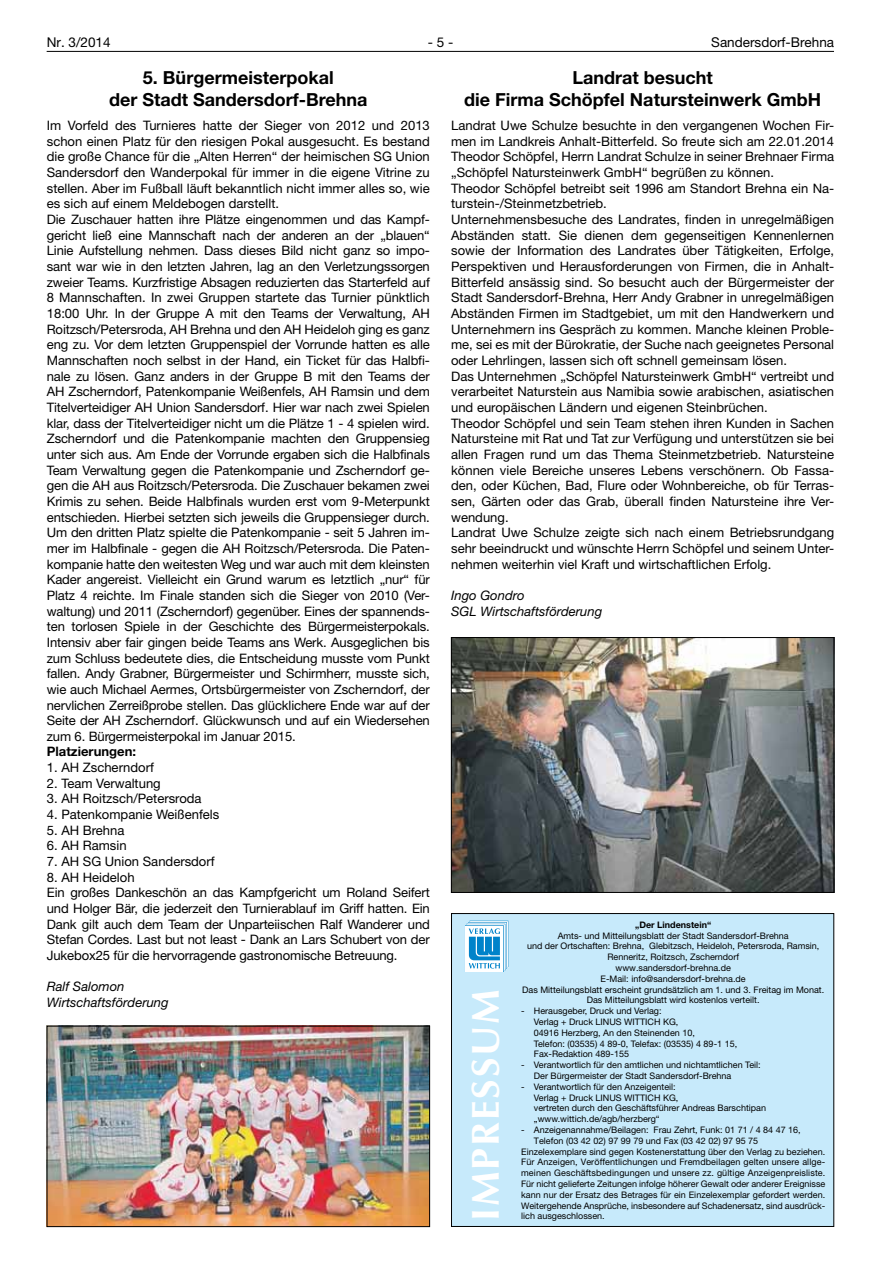
<style>
.page{position:relative;width:881px;height:1263px;background:#fff}
.page>*{position:absolute;margin:0;border:0;box-sizing:border-box;transform-origin:0 0}
.t1{font:700 39px "Optima LT";letter-spacing:.05em;color:#fff}
.t2{font:700 18px/21.6px "Helvetica Neue LT";color:#000;text-align:center}
.t3{font:13.5px "Helvetica Neue LT";color:#000}
.t4{font:13.05px/15.6px "Helvetica Neue LT";letter-spacing:-.01em;color:#000}
.t5{font:italic 13.05px/15.6px "Helvetica Neue LT";color:#000}
.t6{font:700 13.05px "Helvetica Neue LT";color:#000}
.t7{font:9px/10.8px "Helvetica Neue LT";color:#000}
.t8{font:700 9px "Helvetica Neue LT";color:#000}
</style>
<div class="page">
<hr style="left:47px;top:51px;width:786px;height:1px;background:#000">
<img style="left:49px;top:1028px;width:378px;height:197px">
<div style="left:47px;top:1026px;width:382px;height:201px;border:1px solid #000"></div>
<img style="left:453px;top:639px;width:378px;height:252px">
<div style="left:451px;top:637px;width:382px;height:256px;border:1px solid #000"></div>
<div style="left:451px;top:913px;width:382px;height:313px;background:#c7eafb"></div>
<div style="left:451px;top:913px;width:382px;height:314px;border:1px solid #000"></div>
<svg style="left:465px;top:921px;width:43px;height:51px;background:#94cbe8"></svg>
<p class="t3" style="left:47px;top:37px;width:65px">Nr. 3/2014</p>
<p class="t3" style="left:427px;top:37px;width:27px">- 5 -</p>
<p class="t3" style="left:711px;top:37px;width:124px">Sandersdorf-Brehna</p>
<h2 class="t2" style="left:109px;top:69px;width:260px">5. Bürgermeisterpokal<br>der Stadt Sandersdorf-Brehna</h2>
<p class="t4" style="left:47px;top:119px;width:384px">Im Vorfeld des Turnieres hatte der Sieger von 2012 und 2013 schon einen Platz für den riesigen Pokal ausgesucht. Es bestand die große Chance für die „Alten Herren“ der heimischen SG Union Sandersdorf den Wanderpokal für immer in die eigene Vitrine zu stellen. Aber im Fußball läuft bekanntlich nicht immer alles so, wie es sich auf einem Meldebogen darstellt.<br>Die Zuschauer hatten ihre Plätze eingenommen und das Kampf&shy;gericht ließ eine Mannschaft nach der anderen an der „blauen“ Linie Aufstellung nehmen. Dass dieses Bild nicht ganz so impo&shy;sant war wie in den letzten Jahren, lag an den Verletzungssorgen zweier Teams. Kurzfristige Absagen reduzierten das Starterfeld auf 8 Mannschaften. In zwei Gruppen startete das Turnier pünktlich 18:00 Uhr. In der Gruppe A mit den Teams der Verwaltung, AH Roitzsch/Petersroda, AH Brehna und den AH Heideloh ging es ganz eng zu. Vor dem letzten Gruppenspiel der Vorrunde hatten es alle Mannschaften noch selbst in der Hand, ein Ticket für das Halbfi&shy;nale zu lösen. Ganz anders in der Gruppe B mit den Teams der AH Zscherndorf, Patenkompanie Weißenfels, AH Ramsin und dem Titelverteidiger AH Union Sandersdorf. Hier war nach zwei Spielen klar, dass der Titelverteidiger nicht um die Plätze 1 - 4 spielen wird.<br>Zscherndorf und die Patenkompanie machten den Gruppensieg unter sich aus. Am Ende der Vorrunde ergaben sich die Halbfinals Team Verwaltung gegen die Patenkompanie und Zscherndorf ge&shy;gen die AH aus Roitzsch/Petersroda. Die Zuschauer bekamen zwei Krimis zu sehen. Beide Halbfinals wurden erst vom 9-Meterpunkt entschieden. Hierbei setzten sich jeweils die Gruppensieger durch.<br>Um den dritten Platz spielte die Patenkompanie - seit 5 Jahren im&shy;mer im Halbfinale - gegen die AH Roitzsch/Petersroda. Die Paten&shy;kompanie hatte den weitesten Weg und war auch mit dem kleinsten Kader angereist. Vielleicht ein Grund warum es letztlich „nur“ für Platz 4 reichte. Im Finale standen sich die Sieger von 2010 (Ver&shy;waltung) und 2011 (Zscherndorf) gegenüber. Eines der spannends&shy;ten torlosen Spiele in der Geschichte des Bürgermeisterpokals.<br>Intensiv aber fair gingen beide Teams ans Werk. Ausgeglichen bis zum Schluss bedeutete dies, die Entscheidung musste vom Punkt fallen. Andy Grabner, Bürgermeister und Schirmherr, musste sich, wie auch Michael Aermes, Ortsbürgermeister von Zscherndorf, der nervlichen Zerreißprobe stellen. Das glücklichere Ende war auf der Seite der AH Zscherndorf. Glückwunsch und auf ein Wiedersehen zum 6. Bürgermeisterpokal im Januar 2015.</p>
<p class="t6" style="left:47px;top:747px;width:91px">Platzierungen:</p>
<p class="t4" style="left:47px;top:761px;width:109px">1. AH Zscherndorf</p>
<p class="t4" style="left:47px;top:777px;width:115px">2. Team Verwaltung</p>
<p class="t4" style="left:47px;top:793px;width:156px">3. AH Roitzsch/Petersroda</p>
<p class="t4" style="left:47px;top:808px;width:174px">4. Patenkompanie Weißenfels</p>
<p class="t4" style="left:47px;top:824px;width:79px">5. AH Brehna</p>
<p class="t4" style="left:47px;top:840px;width:81px">6. AH Ramsin</p>
<p class="t4" style="left:47px;top:855px;width:169px">7. AH SG Union Sandersdorf</p>
<p class="t4" style="left:47px;top:871px;width:384px">8. AH Heideloh<br>Ein großes Dankeschön an das Kampfgericht um Roland Seifert und Holger Bär, die jederzeit den Turnierablauf im Griff hatten. Ein Dank gilt auch dem Team der Unparteiischen Ralf Wanderer und Stefan Cordes. Last but not least - Dank an Lars Schubert von der Jukebox25 für die hervorragende gastronomische Betreuung.</p>
<p class="t5" style="left:47px;top:980px;width:123px">Ralf Salomon<br>Wirtschaftsförderung</p>
<h2 class="t2" style="left:464px;top:69px;width:358px">Landrat besucht<br>die Firma Schöpfel Natursteinwerk GmbH</h2>
<p class="t4" style="left:451px;top:119px;width:384px">Landrat Uwe Schulze besuchte in den vergangenen Wochen Fir&shy;men im Landkreis Anhalt-Bitterfeld. So freute sich am 22.01.2014<br>Theodor Schöpfel, Herrn Landrat Schulze in seiner Brehnaer Firma „Schöpfel Natursteinwerk GmbH“ begrüßen zu können.<br>Theodor Schöpfel betreibt seit 1996 am Standort Brehna ein Na&shy;turstein-/Steinmetzbetrieb.<br>Unternehmensbesuche des Landrates, finden in unregelmäßigen Abständen statt. Sie dienen dem gegenseitigen Kennenlernen sowie der Information des Landrates über Tätigkeiten, Erfolge, Perspektiven und Herausforderungen von Firmen, die in Anhalt-Bitterfeld ansässig sind. So besucht auch der Bürgermeister der Stadt Sandersdorf-Brehna, Herr Andy Grabner in unregelmäßigen Abständen Firmen im Stadtgebiet, um mit den Handwerkern und Unternehmern ins Gespräch zu kommen. Manche kleinen Proble&shy;me, sei es mit der Bürokratie, der Suche nach geeignetes Personal oder Lehrlingen, lassen sich oft schnell gemeinsam lösen.<br>Das Unternehmen „Schöpfel Natursteinwerk GmbH“ vertreibt und verarbeitet Naturstein aus Namibia sowie arabischen, asiatischen und europäischen Ländern und eigenen Steinbrüchen.<br>Theodor Schöpfel und sein Team stehen ihren Kunden in Sachen Natursteine mit Rat und Tat zur Verfügung und unterstützen sie bei allen Fragen rund um das Thema Steinmetzbetrieb. Natursteine können viele Bereiche unseres Lebens verschönern. Ob Fassa&shy;den, oder Küchen, Bad, Flure oder Wohnbereiche, ob für Terras&shy;sen, Gärten oder das Grab, überall finden Natursteine ihre Ver&shy;wendung.<br>Landrat Uwe Schulze zeigte sich nach einem Betriebsrundgang sehr beeindruckt und wünschte Herrn Schöpfel und seinem Unter&shy;nehmen weiterhin viel Kraft und wirtschaftlichen Erfolg.</p>
<p class="t5" style="left:451px;top:589px;width:153px">Ingo Gondro<br>SGL Wirtschaftsförderung</p>
<p class="t8" style="left:635px;top:921px;width:77px">„Der Lindenstein“</p>
<p class="t7" style="left:522px;top:931px;width:303px;text-align:center">Amts- und Mitteilungsblatt der Stadt Sandersdorf-Brehna<br>und der Ortschaften: Brehna, Glebitzsch, Heideloh, Petersroda, Ramsin, Renneritz, Roitzsch, Zscherndorf<br>www.sandersdorf-brehna.de<br>E-Mail: info@sandersdorf-brehna.de<br>Das Mitteilungsblatt erscheint grundsätzlich am 1. und 3. Freitag im Monat.<br>Das Mitteilungsblatt wird kostenlos verteilt.</p>
<p class="t7" style="left:533px;top:1006px;width:205px;text-indent:-13px">- Herausgeber, Druck und Verlag:<br>Verlag + Druck LINUS WITTICH KG,<br>04916 Herzberg, An den Steinenden 10,<br>Telefon: (03535) 4 89-0, Telefax: (03535) 4 89-1 15, Fax-Redaktion 489-155</p>
<p class="t7" style="left:533px;top:1060px;width:228px;text-indent:-13px">- Verantwortlich für den amtlichen und nichtamtlichen Teil:<br>Der Bürgermeister der Stadt Sandersdorf-Brehna</p>
<p class="t7" style="left:533px;top:1082px;width:233px;text-indent:-13px">- Verantwortlich für den Anzeigenteil:<br>Verlag + Druck LINUS WITTICH KG,<br>vertreten durch den Geschäftsführer Andreas Barschtipan „www.wittich.de/agb/herzberg“</p>
<p class="t7" style="left:521px;top:1125px;width:281px">- Anzeigenannahme/Beilagen: Frau Zehrt, Funk: 01 71 / 4 84 47 16,</p>
<p class="t7" style="left:533px;top:1136px;width:226px">Telefon (03 42 02) 97 99 79 und Fax (03 42 02) 97 95 75</p>
<p class="t7" style="left:521px;top:1147px;width:305px">Einzelexemplare sind gegen Kostenerstattung über den Verlag zu be ziehen.</p>
<p class="t7" style="left:521px;top:1158px;width:305px">Für Anzeigen, Veröffentlichungen und Fremdbeilagen gelten unsere allge-</p>
<p class="t7" style="left:521px;top:1168px;width:306px">meinen Geschäftsbedingungen und unsere zz. gültige Anzeigenpreisliste.</p>
<p class="t7" style="left:521px;top:1179px;width:305px">Für nicht gelieferte Zeitungen infolge höherer Gewalt oder anderer Ereignisse</p>
<p class="t7" style="left:521px;top:1190px;width:305px">kann nur der Ersatz des Betrages für ein Einzel exemplar gefordert werden.</p>
<p class="t7" style="left:521px;top:1201px;width:305px">Weitergehende Ansprüche, insbesondere auf Schadenersatz, sind ausdrück-</p>
<h1 class="t1" style="left:466px;top:1221px;width:234px;rotate:-90deg">IMPRESSUM</h1>
<p class="t7" style="left:521px;top:1212px;width:85px">lich ausgeschlossen.</p>
</div>
